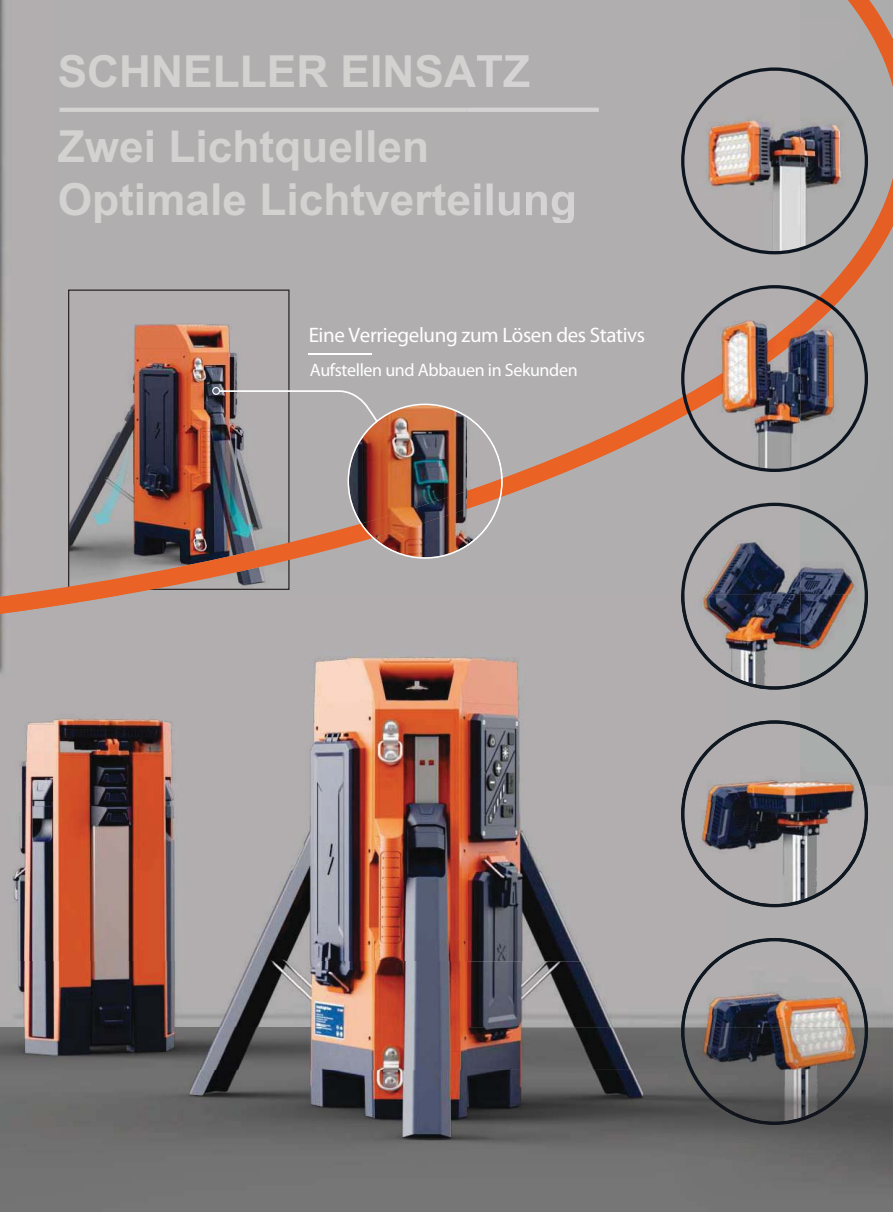
<style>
.page{position:relative;width:893px;height:1212px;background:#fff}
.page>*{position:absolute;margin:0;border:0;box-sizing:border-box;transform-origin:0 0}
.t1{font:700 44.25px/75px "Arial";color:#d3d2d1}
.t2{font:21px "Myriad Pro";letter-spacing:-.02em;color:#fff}
.t3{font:18px "Myriad Pro";letter-spacing:-.02em;color:#fff}
</style>
<div class="page">
<svg style="left:0;top:0;width:467px;height:594px;fill:#b0aeae"></svg>
<div style="left:59px;top:55px;width:408px;height:33px;background:#b0aeae"></div>
<div style="left:58px;top:130px;width:371px;height:41px;background:#b0aeae"></div>
<div style="left:60px;top:183px;width:407px;height:39px;background:#b0aeae"></div>
<div style="left:212px;top:387px;width:8px;height:8px;border:1px solid #fff;border-radius:50%"></div>
<hr style="left:309px;top:353px;width:63px;height:2px;background:#fff">
<img style="left:218px;top:389px;width:249px;height:170px">
<hr style="left:59px;top:108px;width:408px;height:4px;background:#d3d2d1">
<div style="left:467px;top:0;width:426px;height:594px;background:#b0aeae"></div>
<img style="left:501px;top:396px;width:188px;height:101px">
<img style="left:467px;top:55px;width:62px;height:33px">
<img style="left:467px;top:55px;width:35px;height:32px">
<img style="left:467px;top:183px;width:107px;height:39px">
<img style="left:467px;top:416px;width:36px;height:130px">
<div style="left:467px;top:327px;width:177px;height:20px;background:#b0aeae"></div>
<img style="left:467px;top:363px;width:109px;height:13px">
<img style="left:818px;top:0;width:68px;height:308px">
<img style="left:886px;top:26px;width:7px;height:213px">
<img style="left:467px;top:108px;width:132px;height:4px">
<img style="left:683px;top:69px;width:117px;height:184px">
<img style="left:800px;top:73px;width:66px;height:176px">
<img style="left:683px;top:287px;width:117px;height:183px">
<img style="left:684px;top:315px;width:116px;height:98px">
<img style="left:800px;top:290px;width:66px;height:177px">
<img style="left:800px;top:298px;width:33px;height:39px">
<svg style="left:681px;top:503px;width:187px;height:91px"></svg>
<img style="left:0;top:594px;width:467px;height:434px">
<div style="left:0;top:614px;width:53px;height:110px;background:#b2aeaf"></div>
<img style="left:0;top:594px;width:126px;height:20px">
<img style="left:0;top:1028px;width:893px;height:184px">
<img style="left:467px;top:594px;width:262px;height:367px">
<img style="left:467px;top:961px;width:419px;height:109px">
<svg style="left:881px;top:1070px;width:12px;height:12px"></svg>
<img style="left:881px;top:973px;width:12px;height:97px">
<img style="left:886px;top:973px;width:7px;height:50px">
<img style="left:681px;top:594px;width:187px;height:96px">
<img style="left:681px;top:720px;width:187px;height:187px">
<img style="left:681px;top:938px;width:187px;height:187px">
<p class="t1" style="left:58px;top:34px;width:420px">SCHNELLER EINSA<br>Zwei Lichtquellen</p>
<p class="t1" style="left:58px;top:162px;width:415px">Optimale Lichtverte</p>
<p class="t2" style="left:309px;top:327px;width:338px">Eine Verriegelung zum Lösen des Stativs</p>
<p class="t3" style="left:310px;top:363px;width:269px">Aufstellen und Abbauen in Sekunden</p>
</div>
